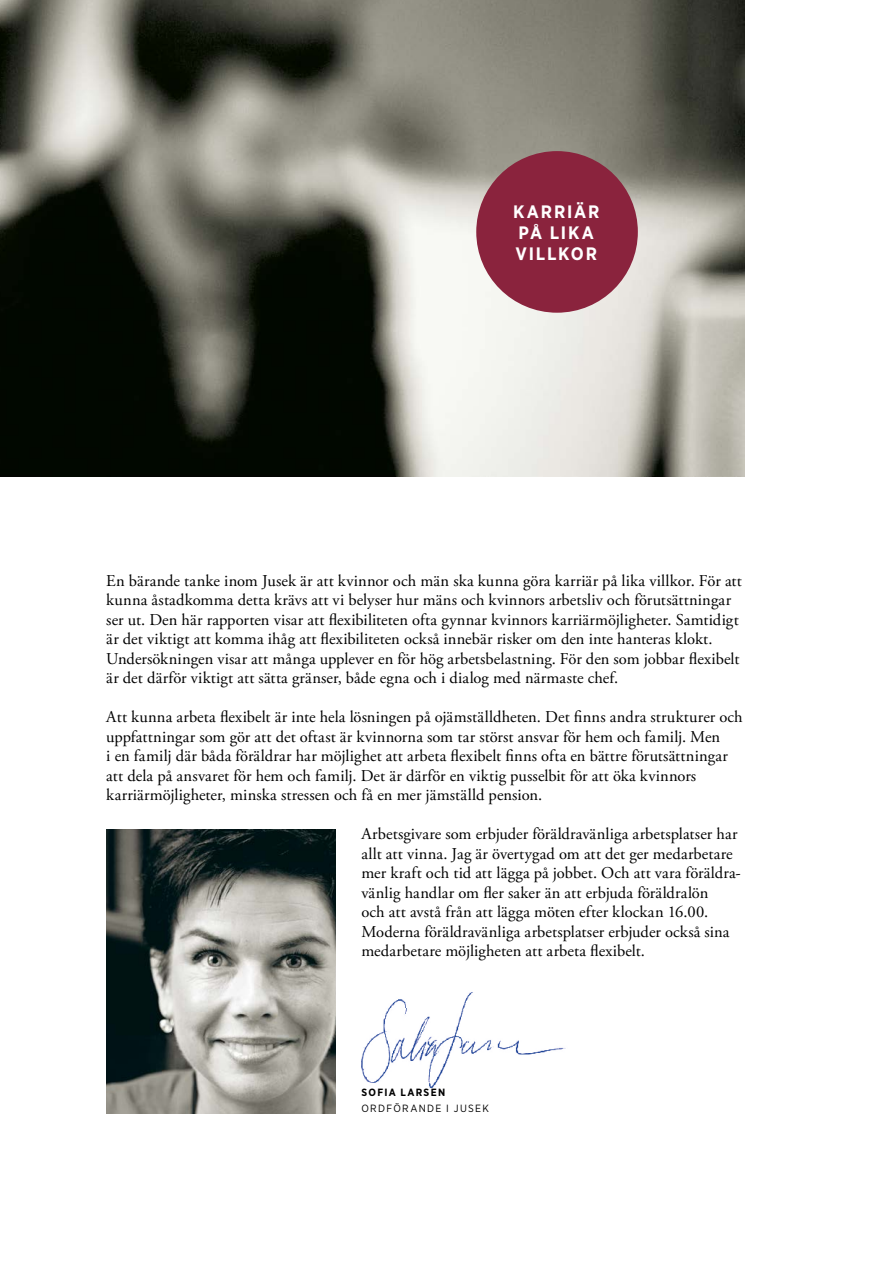
<style>
.page{position:relative;width:893px;height:1263px;background:#fff}
.page>*{position:absolute;margin:0;border:0;box-sizing:border-box;transform-origin:0 0}
.t1{font:700 18px/21px "Gotham Narrow";letter-spacing:.1em;color:#fff}
.t2{font:16.5px/19.5px "Adobe Garamond Pro";letter-spacing:.005em;color:#000}
.t3{font:10.5px "Gotham Narrow";letter-spacing:.125em;color:#000}
.t4{font:700 10.5px "Gotham Narrow";letter-spacing:.125em;color:#000}
</style>
<div class="page">
<img style="left:361px;top:992px;width:205px;height:96px">
<img style="left:106px;top:829px;width:230px;height:285px">
<img style="left:0;top:0;width:744px;height:476px">
<div style="left:476px;top:151px;width:162px;height:162px;background:#8a233d;border-radius:50%"></div>
<p class="t1" style="left:513px;top:201px;width:88px">KARRIÄR<br>PÅ LIKA<br>VILLKOR</p>
<p class="t2" style="left:106px;top:571px;width:637px">En bärande tanke inom Jusek är att kvinnor och män ska kunna göra karriär på lika villkor. För att kunna åstadkomma detta krävs att vi belyser hur mäns och kvinnors arbetsliv och förutsättningar ser ut. Den här rapporten visar att flexibiliteten ofta gynnar kvinnors karriärmöjligheter. Samtidigt är det viktigt att komma ihåg att flexibiliteten också innebär risker om den inte hanteras klokt.<br>Undersökningen visar att många upplever en för hög arbetsbelastning. För den som jobbar flexibelt är det därför viktigt att sätta gränser, både egna och i dialog med närmaste chef.</p>
<p class="t2" style="left:106px;top:708px;width:638px">Att kunna arbeta flexibelt är inte hela lösningen på ojämställdheten. Det finns andra strukturer och uppfattningar som gör att det oftast är kvinnorna som tar störst ansvar för hem och familj. Men<br>i en familj där båda föräldrar har möjlighet att arbeta flexibelt finns ofta en bättre förutsättningar att dela på ansvaret för hem och familj. Det är därför en viktig pusselbit för att öka kvinnors karriärmöjligheter, minska stressen och få en mer jämställd pension.</p>
<p class="t2" style="left:361px;top:825px;width:381px">Arbetsgivare som erbjuder föräldravänliga arbetsplatser har allt att vinna. Jag är övertygad om att det ger medarbetare mer kraft och tid att lägga på jobbet. Och att vara föräldra&shy;vänlig handlar om fler saker än att erbjuda föräldralön<br>och att avstå från att lägga möten efter klockan 16.00.<br>Moderna föräldravänliga arbetsplatser erbjuder också sina medarbetare möjligheten att arbeta flexibelt.</p>
<p class="t4" style="left:361px;top:1085px;width:85px">SOFIA LARSEN</p>
<p class="t3" style="left:361px;top:1102px;width:129px">ORDFÖRANDE I JUSEK</p>
</div>
